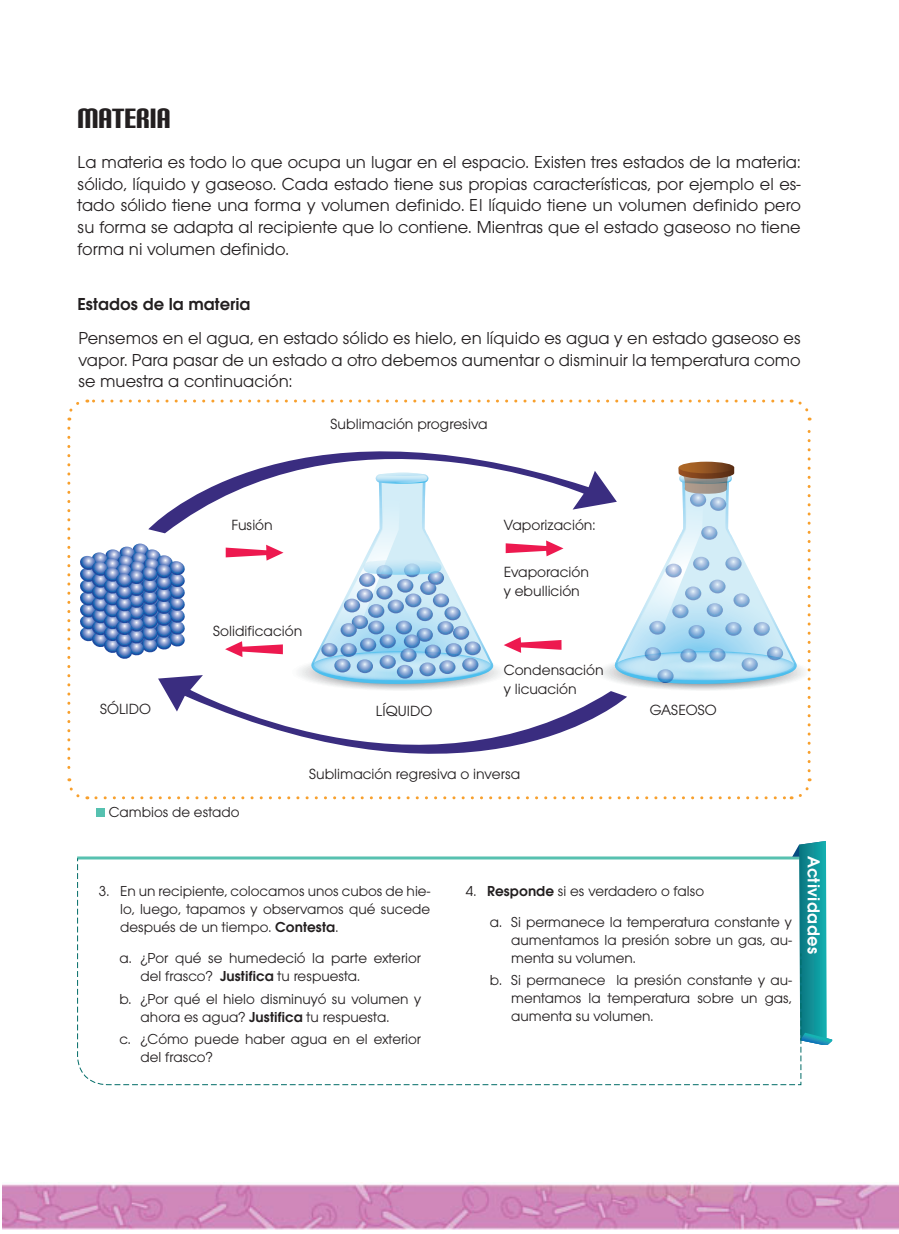
<style>
.page{position:relative;width:899px;height:1234px;background:#fff}
.page>*{position:absolute;margin:0;border:0;box-sizing:border-box;transform-origin:0 0}
.t1{font:27px "Carbon Bl";color:#231f20}
.t2{font:18px/21.6px "Avant Garde Gothic Itc T";color:#231f20;text-align:justify}
.t3{font:600 18px "Avant Garde Gothic Itc T";color:#231f20}
.t4{font:600 18px "Avant Garde Gothic Itc T";letter-spacing:.02em;color:#fff}
.t5{font:15.3px/18.5px "Avant Garde Gothic Itc T";color:#231f20}
.t6{font:15px/18.1px "Avant Garde Gothic Itc T";color:#231f20}
.s1{font-weight:600}
</style>
<div class="page">
<hr style="left:77px;top:856px;width:722px;height:3px;background:#57c1b0">
<svg style="left:792px;top:841px;width:40px;height:237px"></svg>
<svg style="left:77px;top:857px;width:724px;height:228px"></svg>
<div style="left:96px;top:808px;width:8px;height:8px;background:#56c1b0"></div>
<svg style="left:67px;top:399px;width:745px;height:401px"></svg>
<img style="left:3px;top:1182px;width:895px;height:48px">
<h1 class="t1" style="left:78px;top:103px;width:94px">MATERIA</h1>
<p class="t2" style="left:78px;top:151px;width:724px">La materia es todo lo que ocupa un lugar en el espacio. Existen tres estados de la materia: sólido, líquido y gaseoso. Cada estado tiene sus propias características, por ejemplo el es&shy;tado sólido tiene una forma y volumen definido. El líquido tiene un volumen definido pero su forma se adapta al recipiente que lo contiene. Mientras que el estado gaseoso no tiene forma ni volumen definido.</p>
<p class="t3" style="left:78px;top:294px;width:175px">Estados de la materia</p>
<p class="t2" style="left:78px;top:327px;width:724px">Pensemos en el agua, en estado sólido es hielo, en líquido es agua y en estado gaseoso es vapor. Para pasar de un estado a otro debemos aumentar o disminuir la temperatura como se muestra a continuación:</p>
<p class="t5" style="left:330px;top:414px;width:159px">Sublimación progresiva</p>
<p class="t5" style="left:231px;top:515px;width:43px">Fusión</p>
<p class="t5" style="left:503px;top:515px;width:93px">Vaporización:</p>
<p class="t5" style="left:213px;top:621px;width:91px">Solidificación</p>
<p class="t5" style="left:503px;top:562px;width:87px">Evaporación y ebullición</p>
<p class="t5" style="left:503px;top:660px;width:102px">Condensación y licuación</p>
<p class="t5" style="left:100px;top:699px;width:53px">SÓLIDO</p>
<p class="t5" style="left:376px;top:701px;width:58px">LÍQUIDO</p>
<p class="t5" style="left:650px;top:700px;width:68px">GASEOSO</p>
<p class="t6" style="left:109px;top:803px;width:132px">Cambios de estado</p>
<p class="t5" style="left:309px;top:764px;width:213px">Sublimación regresiva o inversa</p>
<p class="t6" style="left:120px;top:881px;width:311px;text-align:justify;text-indent:-21px">3. En un recipiente, colocamos unos cubos de hie&shy;lo, luego, tapamos y observamos qué sucede después de un tiempo. <span class="s1">Contesta</span>.</p>
<p class="t6" style="left:141px;top:948px;width:282px;text-indent:-21px">a. ¿Por qué se humedeció la parte exterior del frasco? <span class="s1">Justifica</span> tu respuesta.</p>
<p class="t6" style="left:141px;top:989px;width:282px;text-indent:-21px">b. ¿Por qué el hielo disminuyó su volumen y ahora es agua? <span class="s1">Justifica</span> tu respuesta.</p>
<p class="t6" style="left:141px;top:1029px;width:282px;text-indent:-21px">c. ¿Cómo puede haber agua en el exterior del frasco?</p>
<p class="t6" style="left:490px;top:874px;width:303px;line-height:30.9px;text-indent:-24px">4. <span class="s1">Responde</span> si es verdadero o falso<br>a. Si permanece la temperatura constante y</p>
<p class="t6" style="left:511px;top:930px;width:282px">aumentamos la presión sobre un gas, au&shy;menta su volumen.</p>
<p class="t6" style="left:511px;top:970px;width:282px;text-align:justify;text-indent:-21px">b. Si permanece la presión constante y au&shy;mentamos la temperatura sobre un gas, aumenta su volumen.</p>
<p class="t4" style="left:824px;top:855px;width:100px;rotate:90deg">Actividades</p>
</div>
